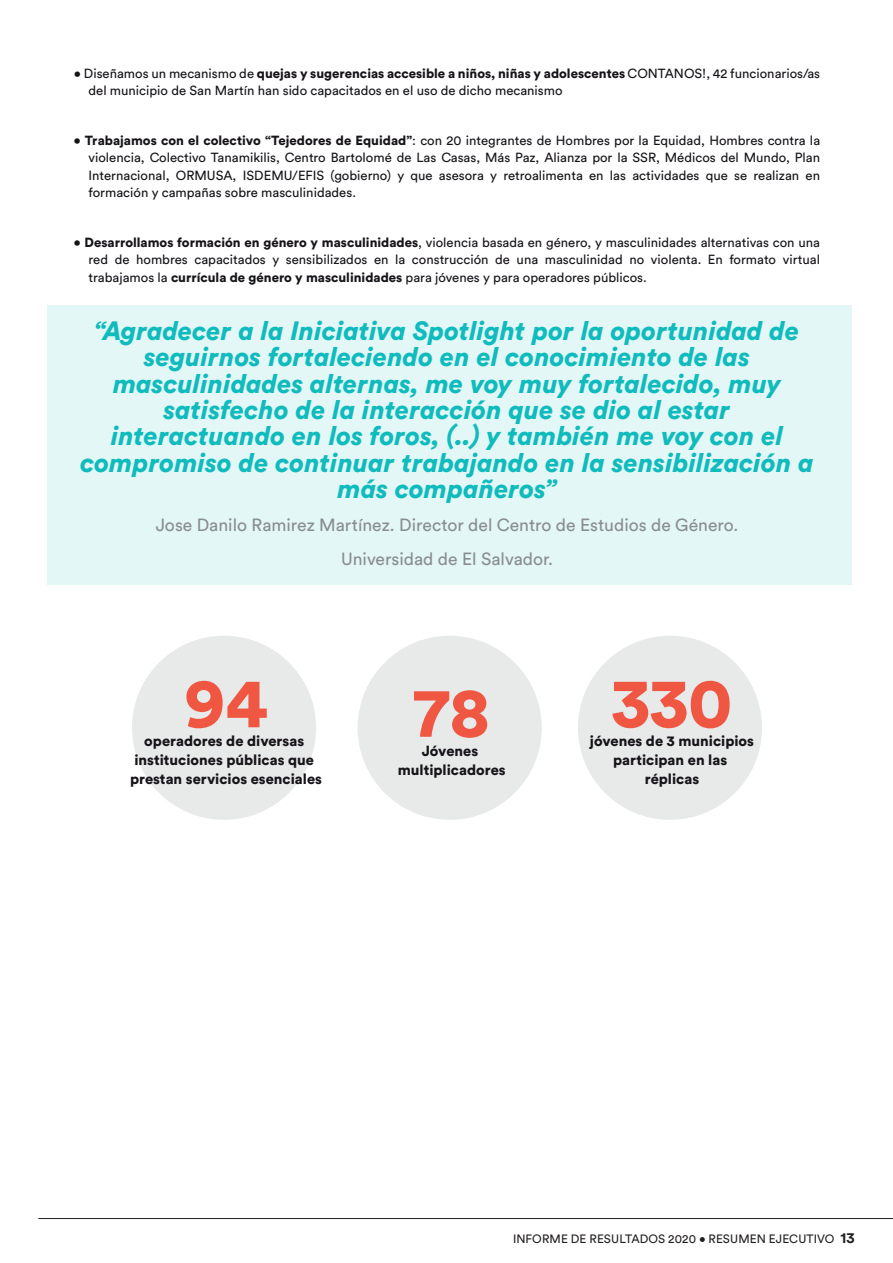
<style>
.page{position:relative;width:893px;height:1263px;background:#fff}
.page>*{position:absolute;margin:0;border:0;box-sizing:border-box;transform-origin:0 0}
.t1{font:900 70.05px "Circular Std";color:#f05743}
.t2{font:italic 900 26.25px/26.2px "Circular Std";color:#0fbbbc;text-align:center}
.t3{font:17.55px/33.6px "Circular Std";color:#888d91;text-align:center}
.t4{font:900 14.55px/18.9px "Circular Std";color:#171419;text-align:center}
.t5{font:13.2px/17.5px "Circular Std";color:#171419;text-align:justify}
.t6{font:12px "Circular Std";letter-spacing:.005em;color:#231f20}
.s1{font-weight:900}
.s2{font-weight:700;font-size:15px}
</style>
<div class="page">
<hr style="left:38px;top:1218px;width:855px;height:1px;background:#231f20">
<div style="left:47px;top:305px;width:805px;height:279px;background:#e4f7f7"></div>
<div style="left:358px;top:636px;width:184px;height:184px;background:#e8e9e9;border-radius:50%"></div>
<div style="left:132px;top:636px;width:184px;height:184px;background:#e8e9e9;border-radius:50%"></div>
<div style="left:578px;top:636px;width:184px;height:184px;background:#e8e9e9;border-radius:50%"></div>
<p class="t5" style="left:88px;top:64px;width:733px;text-indent:-15px">• Diseñamos un mecanismo de <span class="s1">quejas y sugerencias accesible a niños, niñas y adolescentes</span> CONTANOS!, 42 funcionarios/as del municipio de San Martín han sido capacitados en el uso de dicho mecanismo</p>
<p class="t5" style="left:88px;top:131px;width:733px;text-indent:-15px"><span class="s1">• Trabajamos con el colectivo “Tejedores de Equidad”</span>: con 20 integrantes de Hombres por la Equidad, Hombres contra la violencia, Colectivo Tanamikilis, Centro Bartolomé de Las Casas, Más Paz, Alianza por la SSR, Médicos del Mundo, Plan Internacional, ORMUSA, ISDEMU/EFIS (gobierno) y que asesora y retroalimenta en las actividades que se realizan en formación y campañas sobre masculinidades.</p>
<p class="t5" style="left:89px;top:233px;width:733px;text-indent:-15px"><span class="s1">• Desarrollamos formación en género y masculinidades</span>, violencia basada en género, y masculinidades alternativas con una red de hombres capacitados y sensibilizados en la construcción de una masculinidad no violenta. En formato virtual trabajamos la <span class="s1">currícula de género y masculinidades</span> para jóvenes y para operadores públicos.</p>
<p class="t2" style="left:80px;top:317px;width:735px">“Agradecer a la Iniciativa Spotlight por la oportunidad de seguirnos fortaleciendo en el conocimiento de las masculinidades alternas, me voy muy fortalecido, muy satisfecho de la interacción que se dio al estar interactuando en los foros, (..) y también me voy con el compromiso de continuar trabajando en la sensibilización a más compañeros”</p>
<h3 class="t3" style="left:156px;top:508px;width:584px">Jose Danilo Ramirez Martínez. Director del Centro de Estudios de Género.<br>Universidad de El Salvador.</h3>
<h1 class="t1" style="left:184px;top:656px;width:85px">94</h1>
<p class="t4" style="left:130px;top:750px;width:193px;text-align:left">instituciones públicas que prestan servicios esenciales</p>
<p class="t4" style="left:144px;top:731px;width:161px">operadores de diversas</p>
<h1 class="t1" style="left:414px;top:665px;width:78px">78</h1>
<p class="t4" style="left:398px;top:741px;width:109px">Jóvenes multiplicadores</p>
<h1 class="t1" style="left:612px;top:656px;width:122px">330</h1>
<p class="t4" style="left:613px;top:750px;width:115px">participan en las réplicas</p>
<p class="t4" style="left:590px;top:731px;width:166px">jóvenes de 3 municipios</p>
<p class="t6" style="left:513px;top:1232px;width:343px">INFORME DE RESULTADOS 2020 • RESUMEN EJECUTIVO <span class="s2">13</span></p>
</div>
